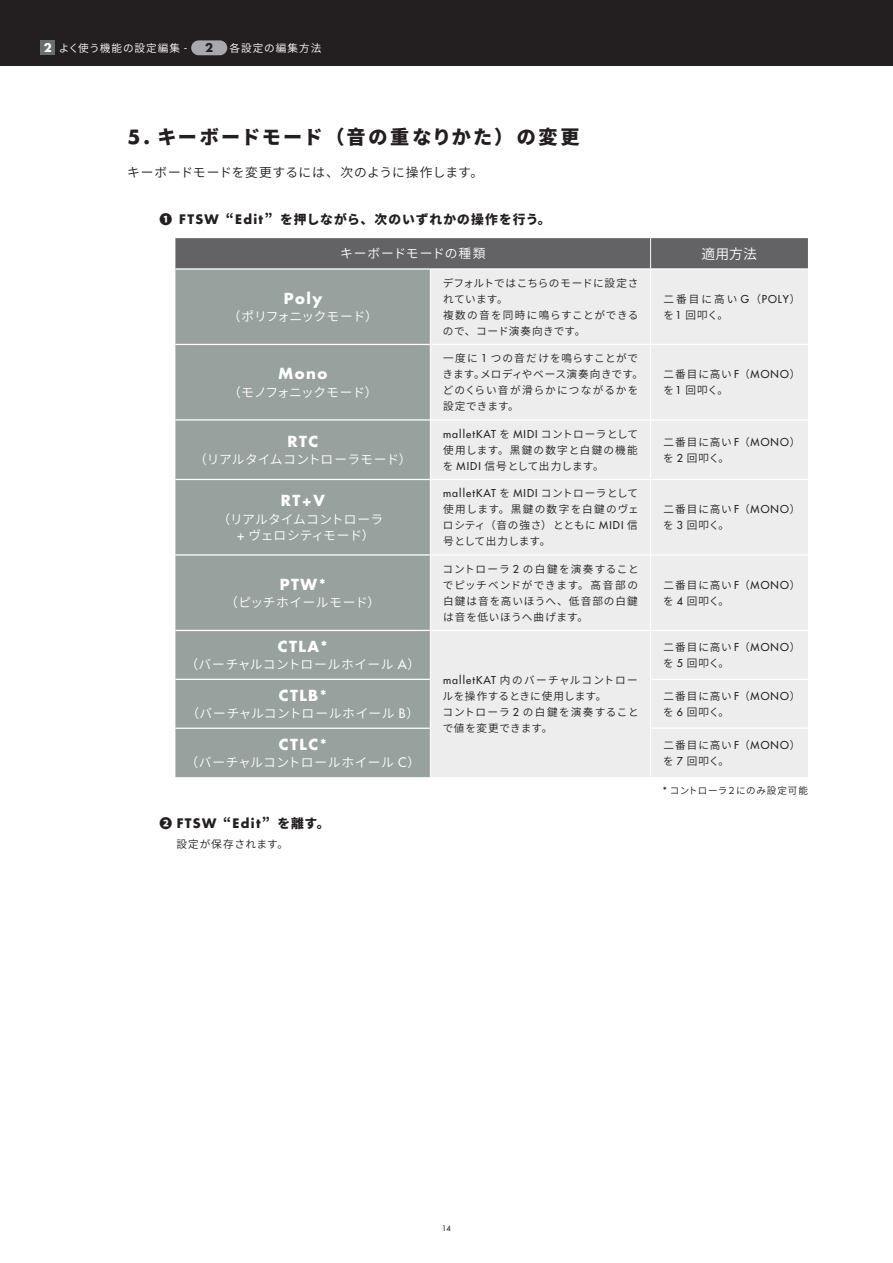
<style>
.page{position:relative;width:893px;height:1263px;background:#fff}
.page>*{position:absolute;margin:0;border:0;box-sizing:border-box;transform-origin:0 0}
.t1{font:800 19.2px "Source Han Sans";letter-spacing:.12em;color:#231f20}
.t2{font:700 14.85px "Futura Std";letter-spacing:.1em;color:#fff}
.t3{font:13.8px "Source Han Sans";color:#fff}
.t4{font:12.75px "Source Han Sans";letter-spacing:.045em;color:#fff}
.t5{font:800 12.75px "Source Han Sans";letter-spacing:.075em;color:#231f20}
.t6{font:12.75px "Source Han Sans";letter-spacing:.01em;color:#fff}
.t7{font:12.75px "Source Han Sans";letter-spacing:.035em;color:#231f20}
.t8{font:12.75px "Source Han Sans";letter-spacing:-.03em;color:#fff}
.t9{font:700 12.75px "Futura Std";letter-spacing:.1em;color:#231f20}
.t10{font:12.75px "Source Han Sans";letter-spacing:.03em;color:#fff}
.t11{font:12.75px "Source Han Sans";letter-spacing:.06em;color:#fff}
.t12{font:12.75px "Source Han Sans";letter-spacing:-.015em;color:#fff}
.t13{font:700 11.7px "Futura Std";color:#fff}
.t14{font:700 11.7px "Futura Std";color:#231f20}
.t15{font:10.65px/15.9px "Source Han Sans";letter-spacing:.08em;color:#231f20}
.t16{font:10.65px/15.9px "Source Han Sans";letter-spacing:.06em;color:#231f20}
.t17{font:10.65px/15.9px "Source Han Sans";letter-spacing:.02em;color:#231f20}
.t18{font:10.65px/15.9px "Source Han Sans";letter-spacing:.185em;color:#231f20}
.t19{font:10.65px "Source Han Sans";letter-spacing:.08em;color:#fff}
.t20{font:10.65px "Source Han Sans";letter-spacing:.1em;color:#fff}
.t21{font:9.6px "Source Han Sans";letter-spacing:.055em;color:#231f20}
.t22{font:500 7.5px "Futura Std";color:#231f20}
.s1{font-family:"Futura Std";font-weight:500}
.s2{font-family:"Futura Std";font-weight:700}
.s3{font-family:"Source Han Sans";font-weight:800}
</style>
<div class="page">
<div style="left:0;top:0;width:893px;height:66px;background:#231f20"></div>
<div style="left:40px;top:40px;width:15px;height:15px;background:#6c6d70"></div>
<svg style="left:191px;top:40px;width:36px;height:15px"></svg>
<div style="left:175px;top:238px;width:633px;height:30px;background:#636366"></div>
<div style="left:175px;top:270px;width:255px;height:507px;background:#97a19e"></div>
<div style="left:431px;top:270px;width:377px;height:507px;background:#ecedec"></div>
<hr style="left:175px;top:344px;width:255px;height:1px;background:#fff">
<hr style="left:431px;top:344px;width:219px;height:1px;background:#fff">
<hr style="left:651px;top:344px;width:157px;height:1px;background:#fff">
<hr style="left:175px;top:419px;width:255px;height:2px;background:#fff">
<hr style="left:431px;top:419px;width:219px;height:2px;background:#fff">
<hr style="left:651px;top:419px;width:157px;height:2px;background:#fff">
<hr style="left:175px;top:479px;width:255px;height:1px;background:#fff">
<hr style="left:431px;top:479px;width:219px;height:1px;background:#fff">
<hr style="left:651px;top:479px;width:157px;height:1px;background:#fff">
<hr style="left:175px;top:554px;width:255px;height:2px;background:#fff">
<hr style="left:431px;top:554px;width:219px;height:2px;background:#fff">
<hr style="left:651px;top:554px;width:157px;height:2px;background:#fff">
<hr style="left:175px;top:630px;width:255px;height:1px;background:#fff">
<hr style="left:431px;top:630px;width:219px;height:1px;background:#fff">
<hr style="left:651px;top:630px;width:157px;height:1px;background:#fff">
<hr style="left:175px;top:679px;width:255px;height:1px;background:#fff">
<hr style="left:651px;top:679px;width:157px;height:1px;background:#fff">
<hr style="left:175px;top:728px;width:255px;height:1px;background:#fff">
<hr style="left:651px;top:728px;width:157px;height:1px;background:#fff">
<hr style="left:650px;top:238px;width:1px;height:31px;background:#fff">
<hr style="left:650px;top:269px;width:1px;height:75px;background:#fff">
<hr style="left:650px;top:344px;width:1px;height:76px;background:#fff">
<hr style="left:650px;top:420px;width:1px;height:59px;background:#fff">
<hr style="left:650px;top:479px;width:1px;height:76px;background:#fff">
<hr style="left:650px;top:555px;width:1px;height:75px;background:#fff">
<hr style="left:650px;top:630px;width:1px;height:49px;background:#fff">
<hr style="left:650px;top:679px;width:1px;height:49px;background:#fff">
<hr style="left:650px;top:728px;width:1px;height:49px;background:#fff">
<p class="t13" style="left:44px;top:40px;width:10px">2</p>
<p class="t19" style="left:59px;top:42px;width:130px">よく使う機能の設定編集 <span class="s1">-</span></p>
<p class="t14" style="left:205px;top:40px;width:10px">2</p>
<p class="t20" style="left:229px;top:42px;width:94px">各設定の編集方法</p>
<p class="t1" style="left:128px;top:127px;width:454px"><span class="s2">5.</span> キーボードモード（音の重なりかた）の変更</p>
<p class="t7" style="left:127px;top:165px;width:358px">キーボードモードを変更するには、次のように操作します。</p>
<p class="t5" style="left:159px;top:212px;width:393px">❶ <span class="s2">FTSW</span> “<span class="s2">Edit</span>” を押しながら、次のいずれかの操作を行う。</p>
<p class="t11" style="left:340px;top:247px;width:147px">キーボードモードの種類</p>
<p class="t3" style="left:702px;top:246px;width:57px">適用方法</p>
<p class="t2" style="left:284px;top:288px;width:40px">Poly</p>
<p class="t8" style="left:228px;top:309px;width:152px">（ポリフォニックモード）</p>
<p class="t2" style="left:279px;top:364px;width:50px">Mono</p>
<p class="t8" style="left:228px;top:385px;width:151px">（モノフォニックモード）</p>
<p class="t2" style="left:287px;top:431px;width:32px">RTC</p>
<p class="t6" style="left:194px;top:452px;width:219px">（リアルタイムコントローラモード）</p>
<p class="t2" style="left:281px;top:491px;width:46px">RT+V</p>
<p class="t6" style="left:217px;top:512px;width:167px">（リアルタイムコントローラ</p>
<p class="t12" style="left:237px;top:528px;width:139px"><span class="s1">+</span> ヴェロシティモード）</p>
<p class="t2" style="left:280px;top:574px;width:48px">PTW*</p>
<p class="t10" style="left:225px;top:595px;width:157px">（ピッチホイールモード）</p>
<p class="t2" style="left:278px;top:637px;width:51px">CTLA*</p>
<p class="t4" style="left:185px;top:657px;width:236px">（バーチャルコントロールホイール <span class="s1">A</span>）</p>
<p class="t2" style="left:279px;top:685px;width:50px">CTLB*</p>
<p class="t4" style="left:186px;top:706px;width:234px">（バーチャルコントロールホイール <span class="s1">B</span>）</p>
<p class="t2" style="left:279px;top:734px;width:50px">CTLC*</p>
<p class="t4" style="left:186px;top:755px;width:236px">（バーチャルコントロールホイール <span class="s1">C</span>）</p>
<p class="t9" style="left:159px;top:814px;width:172px"><span class="s3">❷</span> FTSW <span class="s3">“</span>Edit<span class="s3">” を離す。</span></p>
<p class="t15" style="left:176px;top:836px;width:113px">設定が保存されます。</p>
<p class="t17" style="left:443px;top:275px;width:197px">デフォルトではこちらのモードに設定されています。</p>
<p class="t15" style="left:443px;top:307px;width:197px">複数の音を同時に鳴らすことができるので、コード演奏向きです。</p>
<p class="t15" style="left:443px;top:351px;width:202px">一度に <span class="s1">1</span> つの音だけを鳴らすことができます。メロディやベース演奏向きです。どのくらい音が滑らかにつながるかを設定できます。</p>
<p class="t18" style="left:663px;top:291px;width:139px">二番目に高い <span class="s1">G</span> （<span class="s1">POLY</span>）を<span class="s1">1</span> 回叩く。</p>
<p class="t15" style="left:663px;top:367px;width:139px">二番目に高い<span class="s1">F</span> （<span class="s1">MONO</span>）を<span class="s1">1</span> 回叩く。</p>
<p class="t15" style="left:443px;top:426px;width:197px;text-align:justify"><span class="s1">malletKAT</span> を <span class="s1">MIDI</span> コントローラとして使用します。黒鍵の数字と白鍵の機能を <span class="s1">MIDI</span> 信号として出力します。</p>
<p class="t15" style="left:663px;top:434px;width:139px">二番目に高い<span class="s1">F</span> （<span class="s1">MONO</span>）を <span class="s1">2</span> 回叩く。</p>
<p class="t15" style="left:443px;top:486px;width:197px;text-align:justify"><span class="s1">malletKAT</span> を <span class="s1">MIDI</span> コントローラとして使用します。黒鍵の数字を白鍵のヴェロシティ（音の強さ）とともに <span class="s1">MIDI</span> 信号として出力します。</p>
<p class="t15" style="left:443px;top:561px;width:198px;text-align:justify">コントローラ <span class="s1">2</span> の白鍵を演奏することでピッチベンドができます。高音部の白鍵は音を高いほうへ、低音部の白鍵は音を低いほうへ曲げます。</p>
<p class="t16" style="left:443px;top:672px;width:197px"><span class="s1">malletKAT</span> 内のバーチャルコントロールを操作するときに使用します。</p>
<p class="t15" style="left:443px;top:704px;width:198px">コントローラ <span class="s1">2</span> の白鍵を演奏することで値を変更できます。</p>
<p class="t15" style="left:663px;top:502px;width:139px">二番目に高い<span class="s1">F</span> （<span class="s1">MONO</span>）を <span class="s1">3</span> 回叩く。</p>
<p class="t15" style="left:663px;top:577px;width:139px">二番目に高い<span class="s1">F</span> （<span class="s1">MONO</span>）を <span class="s1">4</span> 回叩く。</p>
<p class="t15" style="left:663px;top:639px;width:139px">二番目に高い<span class="s1">F</span> （<span class="s1">MONO</span>）を <span class="s1">5</span> 回叩く。</p>
<p class="t15" style="left:663px;top:688px;width:139px">二番目に高い<span class="s1">F</span> （<span class="s1">MONO</span>）を <span class="s1">6</span> 回叩く。</p>
<p class="t15" style="left:663px;top:737px;width:139px">二番目に高い<span class="s1">F</span> （<span class="s1">MONO</span>）を <span class="s1">7</span> 回叩く。</p>
<p class="t21" style="left:663px;top:785px;width:147px"><span class="s1">*</span> コントローラ２にのみ設定可能</p>
<p class="t22" style="left:442px;top:1224px;width:10px">14</p>
</div>
